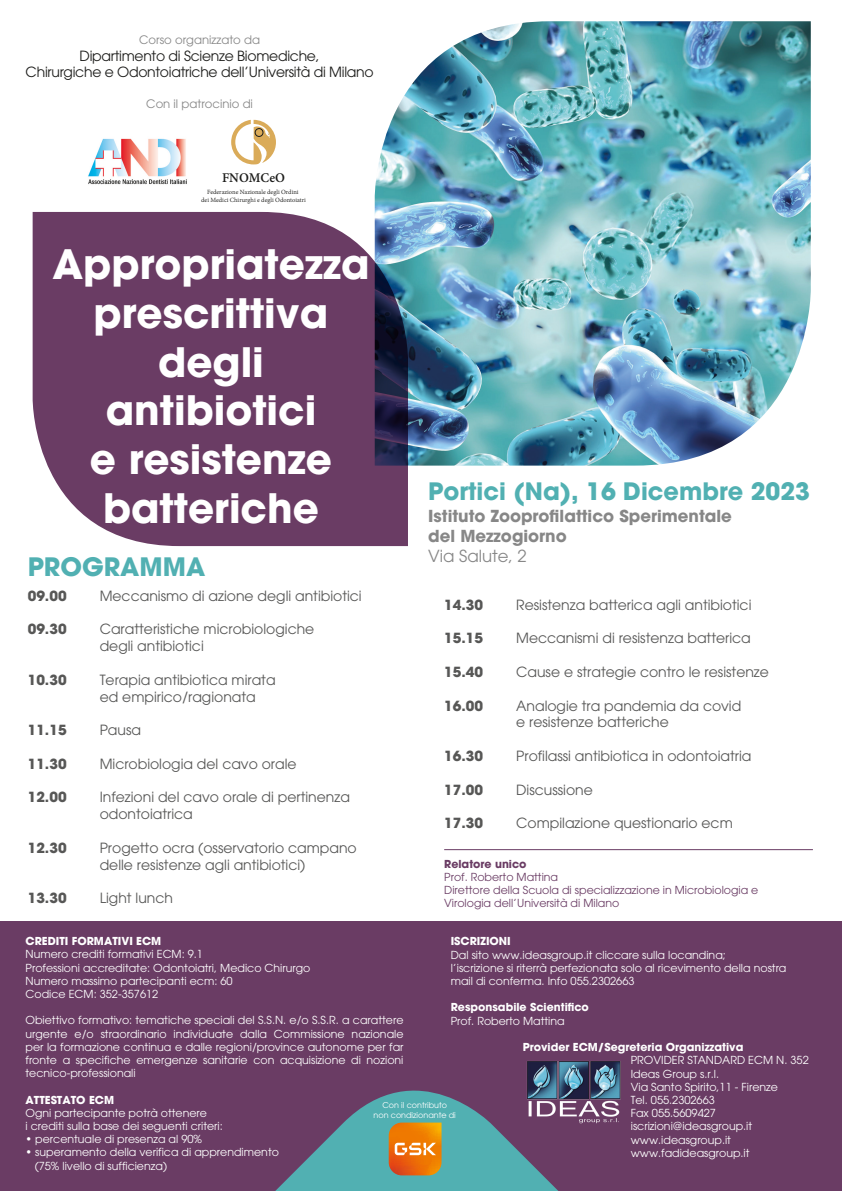
<style>
.page{position:relative;width:842px;height:1191px;background:#fff}
.page>*{position:absolute;margin:0;border:0;box-sizing:border-box;transform-origin:0 0}
.t1{font:700 40.6px/48.7px "Avant Garde";color:#fff;text-align:center}
.t2{font:700 25.4px "Avant Garde";color:#51b0b2}
.t3{font:700 24px "Avant Garde";color:#51b0b2}
.t4{font:700 16.6px/19.9px "Avant Garde";color:#878787}
.t5{font:16.6px "Avant Garde";color:#878787}
.t6{font:700 14.5px "Adobe Devanagari";color:#1d1d1b}
.t7{font:14px/16.8px "Avant Garde";color:#575756}
.t8{font:14px/16.8px "Avant Garde";letter-spacing:-.02em;color:#1d1d1b;text-align:center}
.t9{font:700 14px "Avant Garde";color:#575756}
.t10{font:11.6px "Avant Garde";color:#878787}
.t11{font:11px/13.2px "Avant Garde";color:#fff}
.t12{font:11px/13.2px "Avant Garde";color:#6a3c64}
.t13{font:700 11px "Avant Garde";color:#fff}
.t14{font:700 11px "Avant Garde";color:#6a3c64}
.t15{font:8px/9.6px "Avant Garde";color:#fff;text-align:center}
.t16{font:6.9px/8.3px "Adobe Devanagari";color:#1d1d1b;text-align:center}
</style>
<div class="page">
<div style="left:0;top:921px;width:842px;height:270px;background:#6a3c64"></div>
<svg style="left:275px;top:1090px;width:283px;height:101px;fill:#51b0b2"></svg>
<img style="left:525px;top:1061px;width:96px;height:63px">
<svg style="left:389px;top:1122px;width:52px;height:53px;background:#e88322"></svg>
<img style="left:375px;top:21px;width:436px;height:444px">
<svg style="left:33px;top:212px;width:375px;height:334px;background:#6d456b"></svg>
<hr style="left:444px;top:849px;width:369px;height:1px;background:#6a3c64">
<img style="left:88px;top:138px;width:99px;height:47px">
<svg style="left:231px;top:120px;width:45px;height:44px"></svg>
<div style="left:255px;top:128px;width:8px;height:9px;border:1px solid #1d1d1b;border-radius:50%"></div>
<p class="t10" style="left:139px;top:33px;width:122px">Corso organizzato da</p>
<p class="t8" style="left:26px;top:47px;width:349px">Dipartimento di Scienze Biomediche,<br>Chirurgiche e Odontoiatriche dell’Università di Milano</p>
<p class="t10" style="left:146px;top:97px;width:108px">Con il patrocinio di</p>
<h3 class="t6" style="left:222px;top:169px;width:64px">FNOMCeO</h3>
<p class="t16" style="left:201px;top:188px;width:106px">Federazione Nazionale degli Ordini<br>dei Medici Chirurghi e degli Odontoiatri</p>
<h1 class="t1" style="left:52px;top:243px;width:319px">Appropriatezza prescrittiva degli antibiotici<br>e resistenze batteriche</h1>
<h2 class="t2" style="left:28px;top:554px;width:179px">PROGRAMMA</h2>
<p class="t9" style="left:28px;top:589px;width:41px">09.00</p>
<p class="t7" style="left:100px;top:587px;width:264px">Meccanismo di azione degli antibiotici</p>
<p class="t9" style="left:28px;top:622px;width:41px">09.30</p>
<p class="t7" style="left:100px;top:621px;width:216px">Caratteristiche microbiologiche degli antibiotici</p>
<p class="t9" style="left:28px;top:673px;width:41px">10.30</p>
<p class="t7" style="left:100px;top:671px;width:177px">Terapia antibiotica mirata ed empirico/ragionata</p>
<p class="t9" style="left:28px;top:723px;width:41px">11.15</p>
<p class="t7" style="left:100px;top:721px;width:43px">Pausa</p>
<p class="t9" style="left:28px;top:757px;width:41px">11.30</p>
<p class="t7" style="left:100px;top:755px;width:198px">Microbiologia del cavo orale</p>
<p class="t9" style="left:28px;top:790px;width:41px">12.00</p>
<p class="t7" style="left:100px;top:789px;width:252px">Infezioni del cavo orale di pertinenza odontoiatrica</p>
<p class="t9" style="left:28px;top:841px;width:41px">12.30</p>
<p class="t7" style="left:100px;top:839px;width:258px">Progetto ocra (osservatorio campano delle resistenze agli antibiotici)</p>
<p class="t9" style="left:28px;top:891px;width:41px">13.30</p>
<p class="t7" style="left:100px;top:889px;width:75px">Light lunch</p>
<h3 class="t3" style="left:428px;top:480px;width:383px">Portici (Na), 16 Dicembre 2023</h3>
<h3 class="t4" style="left:428px;top:507px;width:305px">Istituto Zooprofilattico Sperimentale del Mezzogiorno</h3>
<h3 class="t5" style="left:428px;top:546px;width:100px">Via Salute, 2</h3>
<p class="t9" style="left:444px;top:598px;width:41px">14.30</p>
<p class="t7" style="left:516px;top:596px;width:237px">Resistenza batterica agli antibiotici</p>
<p class="t9" style="left:444px;top:631px;width:41px">15.15</p>
<p class="t7" style="left:516px;top:630px;width:236px">Meccanismi di resistenza batterica</p>
<p class="t9" style="left:444px;top:665px;width:41px">15.40</p>
<p class="t7" style="left:516px;top:663px;width:254px">Cause e strategie contro le resistenze</p>
<p class="t9" style="left:444px;top:698px;width:41px">16.00</p>
<p class="t7" style="left:516px;top:697px;width:227px">Analogie tra pandemia da covid e resistenze batteriche</p>
<p class="t9" style="left:444px;top:749px;width:41px">16.30</p>
<p class="t7" style="left:516px;top:747px;width:237px">Profilassi antibiotica in odontoiatria</p>
<p class="t9" style="left:444px;top:782px;width:41px">17.00</p>
<p class="t7" style="left:516px;top:781px;width:78px">Discussione</p>
<p class="t9" style="left:444px;top:816px;width:41px">17.30</p>
<p class="t7" style="left:516px;top:814px;width:218px">Compilazione questionario ecm</p>
<p class="t14" style="left:444px;top:858px;width:84px">Relatore unico</p>
<p class="t12" style="left:444px;top:870px;width:316px">Prof. Roberto Mattina<br>Direttore della Scuola di specializzazione in Microbiologia e<br>Virologia dell’Università di Milano</p>
<p class="t13" style="left:26px;top:935px;width:137px">CREDITI FORMATIVI ECM</p>
<p class="t11" style="left:26px;top:947px;width:286px">Numero crediti formativi ECM: 9.1<br>Professioni accreditate: Odontoiatri, Medico Chirurgo Numero massimo partecipanti ecm: 60<br>Codice ECM: 352-357612</p>
<p class="t11" style="left:26px;top:1013px;width:379px;text-align:justify">Obiettivo formativo: tematiche speciali del S.S.N. e/o S.S.R. a carattere urgente e/o straordinario individuate dalla Commissione nazionale per la formazione continua e dalle regioni/province autonome per far fronte a specifiche emergenze sanitarie con acquisizione di nozioni tecnico-professionali</p>
<p class="t13" style="left:26px;top:1094px;width:90px">ATTESTATO ECM</p>
<p class="t11" style="left:26px;top:1106px;width:199px">Ogni partecipante potrà ottenere<br>i crediti sulla base dei seguenti criteri:</p>
<p class="t11" style="left:26px;top:1132px;width:178px">• percentuale di presenza al 90%</p>
<p class="t11" style="left:35px;top:1145px;width:246px;text-indent:-9px">• superamento della verifica di apprendimento (75% livello di sufficienza)</p>
<p class="t13" style="left:451px;top:936px;width:62px">ISCRIZIONI</p>
<p class="t11" style="left:451px;top:948px;width:337px">Dal sito www.ideasgroup.it cliccare sulla locandina;<br>l’iscrizione si riterrà perfezionata solo al ricevimento della nostra mail di conferma. Info 055.2302663</p>
<p class="t13" style="left:451px;top:1002px;width:140px">Responsabile Scientifico</p>
<p class="t11" style="left:451px;top:1014px;width:115px">Prof. Roberto Mattina</p>
<p class="t13" style="left:523px;top:1041px;width:222px">Provider ECM/Segreteria Organizzativa</p>
<p class="t11" style="left:631px;top:1053px;width:179px">PROVIDER STANDARD ECM N. 352<br>Ideas Group s.r.l.<br>Via Santo Spirito,11 - Firenze<br>Tel. 055.2302663<br>Fax 055.5609427 iscrizioni@ideasgroup.it www.ideasgroup.it www.fadideasgroup.it</p>
<p class="t15" style="left:374px;top:1100px;width:84px">Con il contributo<br>non condizionante di</p>
</div>
